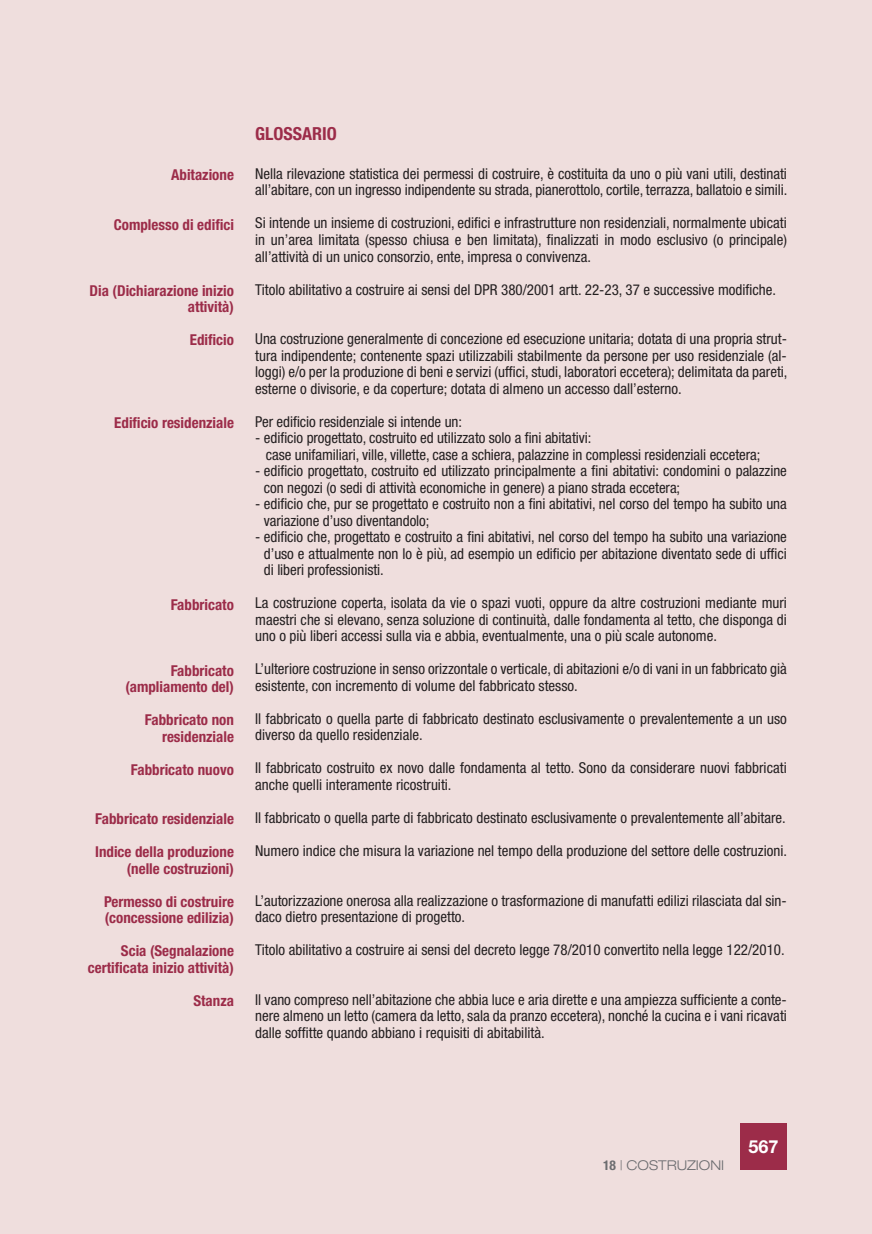
<style>
.page{position:relative;width:872px;height:1234px;background:#fff}
.page>*{position:absolute;margin:0;border:0;box-sizing:border-box;transform-origin:0 0}
.t1{font:700 condensed 18px "Helvetica Neue LT Std";color:#9c2c49}
.t2{font:700 18px "Helvetica Neue LT Std";color:#fff}
.t3{font:condensed 15px/16.5px "Helvetica Neue LT Std";color:#231f20}
.t4{font:700 condensed 15px/16.5px "Helvetica Neue LT Std";color:#9c2c49;text-align:right}
.t5{font:300 expanded 13.5px "Helvetica Neue LT Std";color:#6c6d70}
.s1{font-weight:700;font-stretch:condensed}
</style>
<div class="page">
<div style="left:0;top:0;width:872px;height:1233px;background:#efdedd"></div>
<div style="left:740px;top:1123px;width:47px;height:46px;background:#9c2c49"></div>
<p class="t4" style="left:171px;top:166px;width:64px">Abitazione</p>
<p class="t4" style="left:114px;top:216px;width:122px">Complesso di edifici</p>
<p class="t4" style="left:90px;top:282px;width:146px">Dia (Dichiarazione inizio attività)</p>
<p class="t4" style="left:190px;top:331px;width:46px">Edificio</p>
<p class="t4" style="left:114px;top:414px;width:121px">Edificio residenziale</p>
<p class="t4" style="left:171px;top:595px;width:65px">Fabbricato</p>
<p class="t4" style="left:125px;top:661px;width:110px">Fabbricato (ampliamento del)</p>
<p class="t4" style="left:145px;top:711px;width:91px">Fabbricato non residenziale</p>
<p class="t4" style="left:131px;top:760px;width:105px">Fabbricato nuovo</p>
<p class="t4" style="left:95px;top:810px;width:140px">Fabbricato residenziale</p>
<p class="t4" style="left:95px;top:843px;width:140px">Indice della produzione (nelle costruzioni)</p>
<p class="t4" style="left:104px;top:892px;width:131px;text-align:left">Permesso di costruire (concessione edilizia)</p>
<p class="t4" style="left:88px;top:942px;width:147px">Scia (Segnalazione certificata inizio attività)</p>
<p class="t4" style="left:193px;top:991px;width:42px">Stanza</p>
<p class="t1" style="left:255px;top:123px;width:83px">GLOSSARIO</p>
<p class="t3" style="left:255px;top:165px;width:534px">Nella rilevazione statistica dei permessi di costruire, è costituita da uno o più vani utili, destinati all’abitare, con un ingresso indipendente su strada, pianerottolo, cortile, terrazza, ballatoio e simili.</p>
<p class="t3" style="left:255px;top:215px;width:533px;text-align:justify">Si intende un insieme di costruzioni, edifici e infrastrutture non residenziali, normalmente ubicati in un’area limitata (spesso chiusa e ben limitata), finalizzati in modo esclusivo (o principale) all’attività di un unico consorzio, ente, impresa o convivenza.</p>
<p class="t3" style="left:255px;top:281px;width:522px">Titolo abilitativo a costruire ai sensi del DPR 380/2001 artt. 22-23, 37 e successive modifiche.</p>
<p class="t3" style="left:255px;top:330px;width:534px;text-align:justify">Una costruzione generalmente di concezione ed esecuzione unitaria; dotata di una propria strut&shy;tura indipendente; contenente spazi utilizzabili stabilmente da persone per uso residenziale (al&shy;loggi) e/o per la produzione di beni e servizi (uffici, studi, laboratori eccetera); delimitata da pareti, esterne o divisorie, e da coperture; dotata di almeno un accesso dall’esterno.</p>
<p class="t3" style="left:255px;top:413px;width:208px">Per edificio residenziale si intende un:</p>
<p class="t3" style="left:266px;top:429px;width:496px;text-indent:-11px">- edificio progettato, costruito ed utilizzato solo a fini abitativi:<br>case unifamiliari, ville, villette, case a schiera, palazzine in complessi residenziali eccetera;</p>
<p class="t3" style="left:264px;top:462px;width:524px;text-indent:-9px">- edificio progettato, costruito ed utilizzato principalmente a fini abitativi: condomini o palazzine con negozi (o sedi di attività economiche in genere) a piano strada eccetera;</p>
<p class="t3" style="left:264px;top:495px;width:524px;text-indent:-9px">- edificio che, pur se progettato e costruito non a fini abitativi, nel corso del tempo ha subito una variazione d’uso diventandolo;</p>
<p class="t3" style="left:264px;top:528px;width:524px;text-align:justify;text-indent:-9px">- edificio che, progettato e costruito a fini abitativi, nel corso del tempo ha subito una variazione d’uso e attualmente non lo è più, ad esempio un edificio per abitazione diventato sede di uffici di liberi professionisti.</p>
<p class="t3" style="left:255px;top:594px;width:533px;text-align:justify">La costruzione coperta, isolata da vie o spazi vuoti, oppure da altre costruzioni mediante muri maestri che si elevano, senza soluzione di continuità, dalle fondamenta al tetto, che disponga di uno o più liberi accessi sulla via e abbia, eventualmente, una o più scale autonome.</p>
<p class="t3" style="left:255px;top:660px;width:533px">L’ulteriore costruzione in senso orizzontale o verticale, di abitazioni e/o di vani in un fabbricato già esistente, con incremento di volume del fabbricato stesso.</p>
<p class="t3" style="left:255px;top:710px;width:533px">Il fabbricato o quella parte di fabbricato destinato esclusivamente o prevalentemente a un uso diverso da quello residenziale.</p>
<p class="t3" style="left:255px;top:759px;width:533px">Il fabbricato costruito ex novo dalle fondamenta al tetto. Sono da considerare nuovi fabbricati anche quelli interamente ricostruiti.</p>
<p class="t3" style="left:255px;top:809px;width:532px">Il fabbricato o quella parte di fabbricato destinato esclusivamente o prevalentemente all’abitare.</p>
<p class="t3" style="left:255px;top:842px;width:533px">Numero indice che misura la variazione nel tempo della produzione del settore delle costruzioni.</p>
<p class="t3" style="left:255px;top:891px;width:533px">L’autorizzazione onerosa alla realizzazione o trasformazione di manufatti edilizi rilasciata dal sin&shy;daco dietro presentazione di progetto.</p>
<p class="t3" style="left:255px;top:941px;width:531px">Titolo abilitativo a costruire ai sensi del decreto legge 78/2010 convertito nella legge 122/2010.</p>
<p class="t3" style="left:255px;top:990px;width:533px;text-align:justify">Il vano compreso nell’abitazione che abbia luce e aria dirette e una ampiezza sufficiente a conte&shy;nere almeno un letto (camera da letto, sala da pranzo eccetera), nonché la cucina e i vani ricavati dalle soffitte quando abbiano i requisiti di abitabilità.</p>
<p class="t5" style="left:603px;top:1156px;width:122px"><span class="s1">18</span> | COSTRUZIONI</p>
<p class="t2" style="left:748px;top:1135px;width:32px">567</p>
</div>
